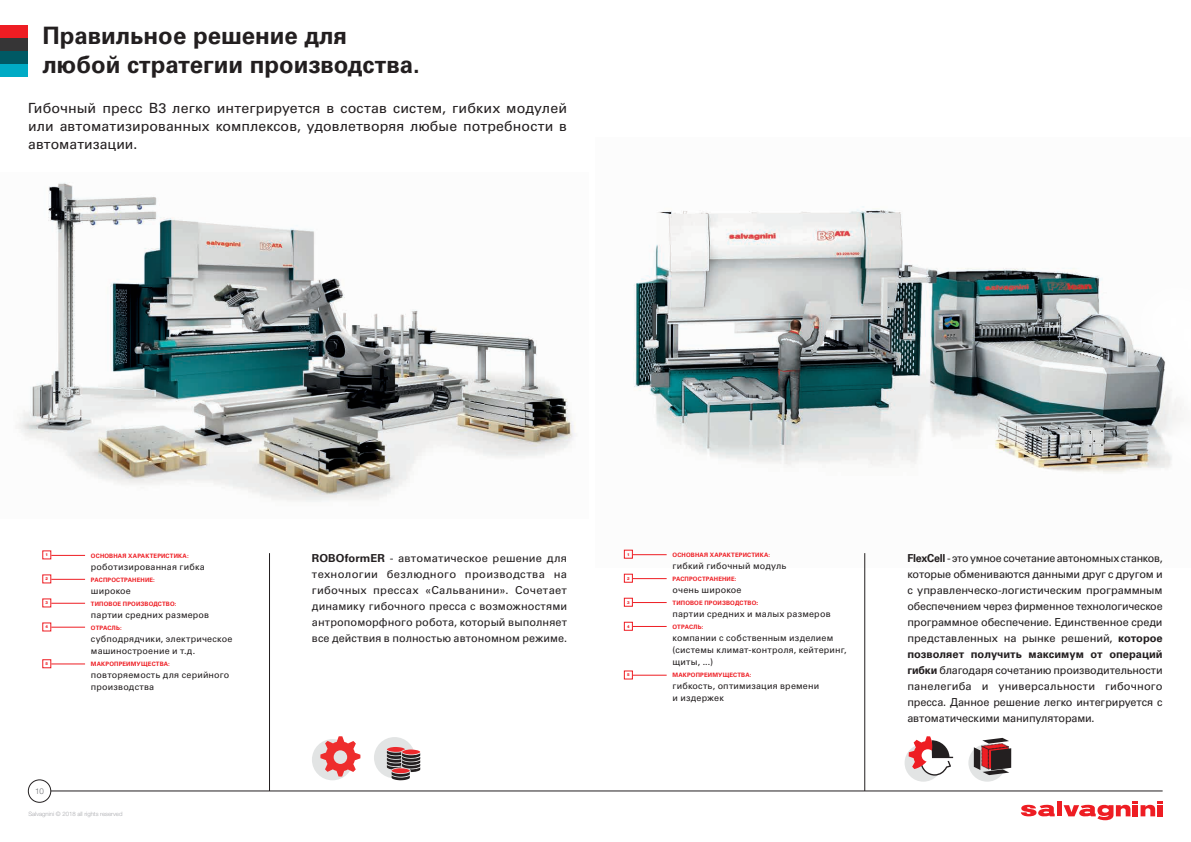
<style>
.page{position:relative;width:1191px;height:842px;background:#fff}
.page>*{position:absolute;margin:0;border:0;box-sizing:border-box;transform-origin:0 0}
.t1{font:700 24px/28.8px "Univers LTCYR";color:#231f20}
.t2{font:14px/18px "Univers LTCYR";letter-spacing:.005em;color:#231f20;text-align:justify}
.t3{font:11px/16px "Univers LTCYR";letter-spacing:-.005em;color:#231f20;text-align:justify}
.t4{font:9px/12px "Univers LTCYR";letter-spacing:.02em;color:#231f20}
.t5{font:300 8px "Helvetica Neue LT Std";color:#6c6d70}
.t6{font:700 6px "Univers LTCYR";letter-spacing:.025em;color:#ee1d23}
.t7{font:300 6px "Helvetica Neue LT Std";color:#a8a9ad}
.t8{font:800 4px "Helvetica Neue LT Std";color:#ee1d23}
.s1{font-weight:700}
.s2{font-family:"Helvetica Neue LT Std"}
</style>
<div class="page">
<img style="left:623px;top:206px;width:561px;height:361px">
<img style="left:16px;top:182px;width:559px;height:320px">
<hr style="left:51px;top:791px;width:1111px;height:1px;background:#231f20">
<hr style="left:1057px;top:801px;width:4px;height:15px;background:#ee1d23">
<svg style="left:1020px;top:805px;width:34px;height:11px"></svg>
<svg style="left:1063px;top:801px;width:99px;height:19px"></svg>
<div style="left:28px;top:780px;width:23px;height:22px;border:1px solid #231f20;border-radius:50%"></div>
<div style="left:0;top:26px;width:28px;height:12px;background:#ee1d23"></div>
<div style="left:0;top:38px;width:28px;height:13px;background:#363536"></div>
<div style="left:0;top:51px;width:28px;height:13px;background:#005964"></div>
<div style="left:0;top:64px;width:28px;height:13px;background:#00abc5"></div>
<hr style="left:51px;top:555px;width:34px;height:1px;background:#ee1d23">
<div style="left:42px;top:550px;width:9px;height:9px;border:1px solid #ee1d23"></div>
<hr style="left:51px;top:579px;width:34px;height:1px;background:#ee1d23">
<div style="left:42px;top:574px;width:9px;height:9px;border:1px solid #ee1d23"></div>
<hr style="left:51px;top:603px;width:34px;height:1px;background:#ee1d23">
<div style="left:42px;top:598px;width:9px;height:9px;border:1px solid #ee1d23"></div>
<hr style="left:51px;top:627px;width:34px;height:1px;background:#ee1d23">
<div style="left:42px;top:622px;width:9px;height:9px;border:1px solid #ee1d23"></div>
<hr style="left:51px;top:663px;width:34px;height:1px;background:#ee1d23">
<div style="left:42px;top:659px;width:9px;height:9px;border:1px solid #ee1d23"></div>
<hr style="left:633px;top:554px;width:33px;height:1px;background:#ee1d23">
<div style="left:624px;top:550px;width:9px;height:9px;border:1px solid #ee1d23"></div>
<hr style="left:633px;top:578px;width:33px;height:1px;background:#ee1d23">
<div style="left:624px;top:574px;width:9px;height:9px;border:1px solid #ee1d23"></div>
<hr style="left:633px;top:602px;width:33px;height:1px;background:#ee1d23">
<div style="left:624px;top:598px;width:9px;height:9px;border:1px solid #ee1d23"></div>
<hr style="left:633px;top:626px;width:33px;height:1px;background:#ee1d23">
<div style="left:624px;top:622px;width:9px;height:9px;border:1px solid #ee1d23"></div>
<hr style="left:633px;top:675px;width:33px;height:1px;background:#ee1d23">
<div style="left:624px;top:670px;width:9px;height:9px;border:1px solid #ee1d23"></div>
<hr style="left:269px;top:553px;width:1px;height:238px;background:#231f20">
<hr style="left:864px;top:553px;width:1px;height:238px;background:#231f20">
<div style="left:968px;top:744px;width:38px;height:38px;background:#e2e4e4;border-radius:50%"></div>
<svg style="left:973px;top:738px;width:38px;height:37px"></svg>
<div style="left:312px;top:739px;width:41px;height:41px;background:#e2e4e4;border-radius:50%"></div>
<svg style="left:320px;top:736px;width:40px;height:40px"></svg>
<div style="left:904px;top:744px;width:38px;height:38px;background:#e2e4e4;border-radius:50%"></div>
<svg style="left:908px;top:736px;width:45px;height:40px"></svg>
<div style="left:374px;top:737px;width:41px;height:41px;background:#e2e4e4;border-radius:50%"></div>
<svg style="left:387px;top:747px;width:33px;height:33px"></svg>
<p class="t1" style="left:43px;top:21px;width:379px">Правильное решение для любой стратегии производства.</p>
<p class="t2" style="left:28px;top:99px;width:540px">Гибочный пресс B3 легко интегрируется в состав систем, гибких модулей или автоматизированных комплексов, удовлетворяя любые потребности в автоматизации.</p>
<p class="t8" style="left:46px;top:552px;width:4px">1</p>
<p class="t8" style="left:46px;top:576px;width:4px">2</p>
<p class="t8" style="left:46px;top:601px;width:4px">3</p>
<p class="t8" style="left:46px;top:625px;width:4px">4</p>
<p class="t8" style="left:46px;top:661px;width:4px">5</p>
<p class="t6" style="left:91px;top:552px;width:99px">ОСНОВНАЯ ХАРАКТЕРИСТИКА:</p>
<p class="t4" style="left:91px;top:561px;width:115px">роботизированная гибка</p>
<p class="t6" style="left:91px;top:576px;width:65px">РАСПРОСТРАНЕНИЕ:</p>
<p class="t4" style="left:91px;top:585px;width:41px">широкое</p>
<p class="t6" style="left:91px;top:600px;width:87px">ТИПОВОЕ ПРОИЗВОДСТВО:</p>
<p class="t4" style="left:91px;top:609px;width:120px">партии средних размеров</p>
<p class="t6" style="left:91px;top:624px;width:32px">ОТРАСЛЬ:</p>
<p class="t4" style="left:91px;top:633px;width:143px">субподрядчики, электрическое машиностроение и т.д.</p>
<p class="t6" style="left:91px;top:660px;width:80px">МАКРОПРЕИМУЩЕСТВА:</p>
<p class="t4" style="left:91px;top:669px;width:140px">повторяемость для серийного производства</p>
<p class="t5" style="left:35px;top:786px;width:10px">10</p>
<p class="t7" style="left:28px;top:811px;width:96px">Salvagnini © 2018 all rights reserved</p>
<p class="t3" style="left:312px;top:550px;width:257px"><span class="s1">ROBOformER</span> - автоматическое решение для технологии безлюдного производства на гибочных прессах «Сальванини». Сочетает динамику гибочного пресса с возможностями антропоморфного робота, который выполняет все действия в полностью автономном режиме.</p>
<p class="t8" style="left:627px;top:552px;width:4px">1</p>
<p class="t8" style="left:627px;top:576px;width:4px">2</p>
<p class="t8" style="left:627px;top:600px;width:4px">3</p>
<p class="t8" style="left:627px;top:624px;width:4px">4</p>
<p class="t8" style="left:627px;top:673px;width:4px">5</p>
<p class="t6" style="left:672px;top:552px;width:99px">ОСНОВНАЯ ХАРАКТЕРИСТИКА:</p>
<p class="t4" style="left:672px;top:560px;width:115px">гибкий гибочный модуль</p>
<p class="t6" style="left:672px;top:576px;width:65px">РАСПРОСТРАНЕНИЕ:</p>
<p class="t4" style="left:672px;top:584px;width:70px">очень широкое</p>
<p class="t6" style="left:672px;top:600px;width:87px">ТИПОВОЕ ПРОИЗВОДСТВО<span class="s2">:</span></p>
<p class="t4" style="left:672px;top:608px;width:160px">партии средних и малых размеров</p>
<p class="t6" style="left:672px;top:624px;width:32px">ОТРАСЛЬ:</p>
<p class="t4" style="left:672px;top:632px;width:176px">компании с собственным изделием (системы климат-контроля, кейтеринг, щиты, ...)</p>
<p class="t6" style="left:672px;top:672px;width:80px">МАКРОПРЕИМУЩЕСТВА:</p>
<p class="t4" style="left:672px;top:680px;width:148px">гибкость, оптимизация времени и издержек</p>
<p class="t3" style="left:907px;top:550px;width:257px"><span class="s1">FlexCell</span> - это умное сочетание автономных станков, которые обмениваются данными друг с другом и с управленческо-логистическим программным обеспечением через фирменное технологическое программное обеспечение. Единственное среди представленных на рынке решений, <span class="s1">которое позволяет получить максимум от операций гибки</span> благодаря сочетанию производительности панелегиба и универсальности гибочного пресса. Данное решение легко интегрируется с автоматическими манипуляторами.</p>
</div>
